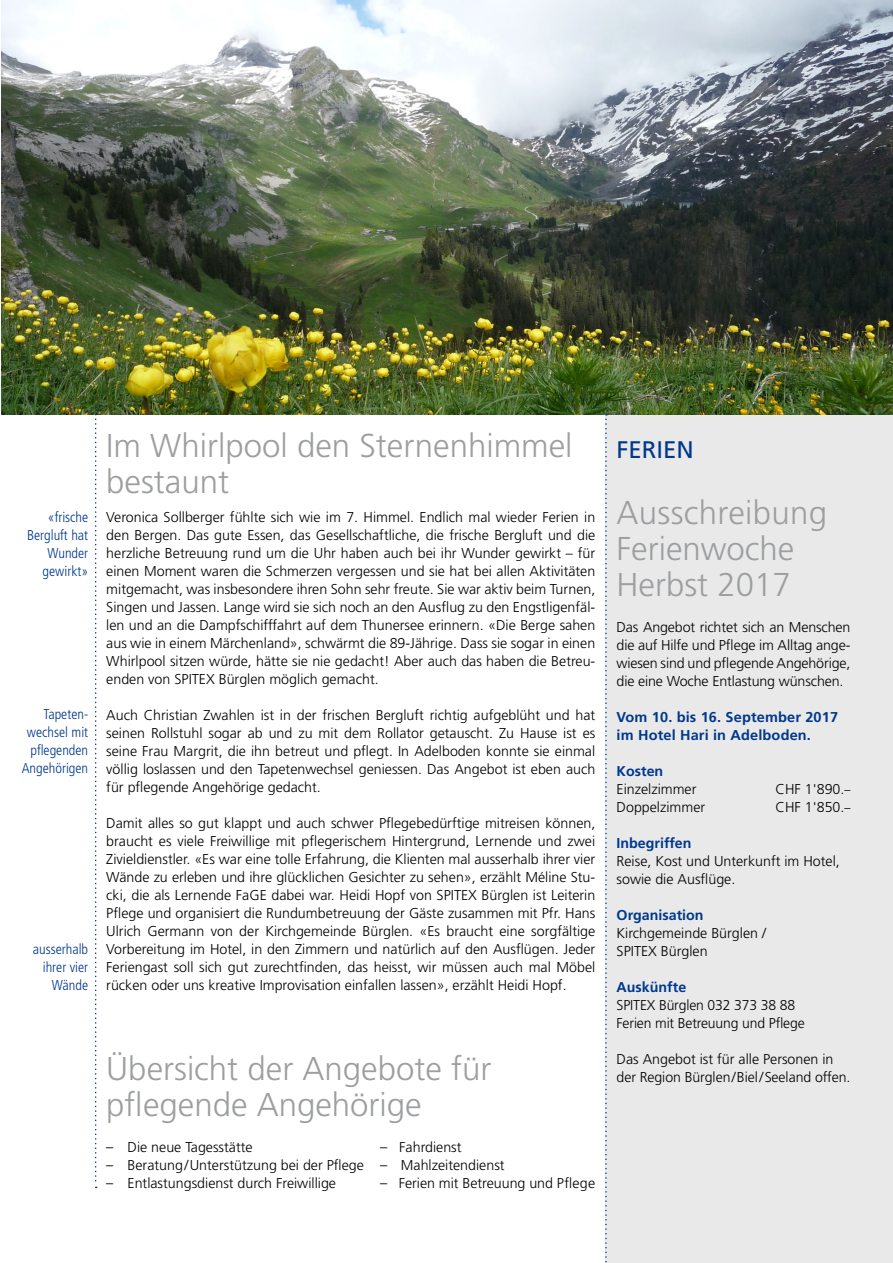
<style>
.page{position:relative;width:893px;height:1263px;background:#fff}
.page>*{position:absolute;margin:0;border:0;box-sizing:border-box;transform-origin:0 0}
.t1{font:300 33px/36px "Frutiger LT Std";color:#9c9e9f}
.t2{font:24px "Frutiger LT Std";color:#00388c}
.t3{font:300 14.25px/18px "Frutiger LT Std";color:#000;text-align:justify}
.t4{font:300 condensed 14.25px/18px "Frutiger LT Std";color:#00388c;text-align:right}
.t5{font:700 14.25px/18px "Frutiger LT Std";color:#00388c}
.s1{font-family:"Lucida Sans";font-weight:400}
.s2{font-family:"Lucida Sans";font-weight:400;font-size:12px}
</style>
<div class="page">
<div style="left:606px;top:0;width:287px;height:1263px;background:#e9e9ea"></div>
<img style="left:1px;top:0;width:892px;height:414px">
<svg style="left:605px;top:414px;width:2px;height:849px"></svg>
<svg style="left:95px;top:409px;width:2px;height:779px"></svg>
<p class="t4" style="left:27px;top:508px;width:63px">«frische<br>Bergluft hat<br>Wunder gewirkt»</p>
<p class="t4" style="left:22px;top:706px;width:68px">Tapeten&shy;wechsel mit pflegenden<br>Angehörigen</p>
<p class="t4" style="left:33px;top:940px;width:57px">ausserhalb ihrer vier<br>Wände</p>
<h1 class="t1" style="left:106px;top:428px;width:468px">Im Whirlpool den Sternenhimmel bestaunt</h1>
<p class="t3" style="left:106px;top:508px;width:491px">Veronica Sollberger fühlte sich wie im 7. Himmel. Endlich mal wieder Ferien in den Bergen. Das gute Essen, das Gesellschaftliche, die frische Bergluft und die herzliche Betreuung rund um die Uhr haben auch bei ihr Wunder gewirkt – für einen Moment waren die Schmerzen vergessen und sie hat bei allen Aktivitäten mitgemacht, was insbesondere ihren Sohn sehr freute. Sie war aktiv beim Turnen, Singen und Jassen. Lange wird sie sich noch an den Ausflug zu den Engstligenfäl&shy;len und an die Dampfschifffahrt auf dem Thunersee erinnern. «Die Berge sahen aus wie in einem Märchenland», schwärmt die 89-Jährige. Dass sie sogar in einen Whirlpool sitzen würde, hätte sie nie gedacht! Aber auch das haben die Betreu&shy;enden von SPITEX Bürglen möglich gemacht.</p>
<p class="t3" style="left:106px;top:706px;width:491px">Auch Christian Zwahlen ist in der frischen Bergluft richtig aufgeblüht und hat seinen Rollstuhl sogar ab und zu mit dem Rollator getauscht. Zu Hause ist es seine Frau Margrit, die ihn betreut und pflegt. In Adelboden konnte sie einmal völlig loslassen und den Tapetenwechsel geniessen. Das Angebot ist eben auch für pflegende Angehörige gedacht.</p>
<p class="t3" style="left:106px;top:814px;width:491px">Damit alles so gut klappt und auch schwer Pflegebedürftige mitreisen können, braucht es viele Freiwillige mit pflegerischem Hintergrund, Lernende und zwei Zivieldienstler. «Es war eine tolle Erfahrung, die Klienten mal ausserhalb ihrer vier Wände zu erleben und ihre glücklichen Gesichter zu sehen», erzählt Méline Stu&shy;cki, die als Lernende FaGE dabei war. Heidi Hopf von SPITEX Bürglen ist Leiterin Pflege und organisiert die Rundumbetreuung der Gäste zusammen mit Pfr. Hans Ulrich Germann von der Kirchgemeinde Bürglen. «Es braucht eine sorgfältige Vorbereitung im Hotel, in den Zimmern und natürlich auf den Ausflügen. Jeder Feriengast soll sich gut zurechtfinden, das heisst, wir müssen auch mal Möbel rücken oder uns kreative Improvisation einfallen lassen», erzählt Heidi Hopf.</p>
<h1 class="t1" style="left:106px;top:1051px;width:387px">Übersicht der Angebote für pflegende Angehörige</h1>
<p class="t3" style="left:106px;top:1138px;width:148px"><span class="s1">–</span> Die neue Tagesstätte</p>
<p class="t3" style="left:380px;top:1138px;width:83px"><span class="s1">–</span> Fahrdienst</p>
<p class="t3" style="left:106px;top:1156px;width:400px"><span class="s1">–</span> Beratung/Unterstützung bei der Pflege <span class="s1">–</span> Mahlzeitendienst</p>
<p class="t3" style="left:106px;top:1174px;width:231px"><span class="s1">–</span> Entlastungsdienst durch Freiwillige</p>
<p class="t3" style="left:380px;top:1174px;width:217px"><span class="s1">–</span> Ferien mit Betreuung und Pflege</p>
<h2 class="t2" style="left:617px;top:436px;width:79px">FERIEN</h2>
<h1 class="t1" style="left:617px;top:495px;width:212px">Ausschreibung<br>Ferienwoche<br>Herbst 2017</h1>
<p class="t3" style="left:617px;top:618px;width:235px">Das Angebot richtet sich an Menschen die auf Hilfe und Pflege im Alltag ange&shy;wiesen sind und pflegende Angehörige, die eine Woche Entlastung wünschen.</p>
<p class="t5" style="left:617px;top:708px;width:223px">Vom 10. bis 16. September 2017 im Hotel Hari in Adelboden.</p>
<p class="t5" style="left:617px;top:762px;width:48px">Kosten</p>
<p class="t3" style="left:617px;top:780px;width:81px">Einzelzimmer</p>
<p class="t3" style="left:775px;top:780px;width:76px">CHF 1'890.<span class="s2">–</span></p>
<p class="t3" style="left:617px;top:798px;width:90px">Doppelzimmer</p>
<p class="t3" style="left:775px;top:798px;width:76px">CHF 1'850.<span class="s2">–</span></p>
<p class="t5" style="left:617px;top:834px;width:76px">Inbegriffen</p>
<p class="t3" style="left:617px;top:852px;width:225px">Reise, Kost und Unterkunft im Hotel, sowie die Ausflüge.</p>
<p class="t5" style="left:617px;top:906px;width:89px">Organisation</p>
<p class="t3" style="left:617px;top:924px;width:151px">Kirchgemeinde Bürglen /<br>SPITEX Bürglen</p>
<p class="t5" style="left:617px;top:978px;width:71px">Auskünfte</p>
<p class="t3" style="left:617px;top:996px;width:190px">SPITEX Bürglen 032 373 38 88<br>Ferien mit Betreuung und Pflege</p>
<p class="t3" style="left:617px;top:1050px;width:235px">Das Angebot ist für alle Personen in der Region Bürglen/Biel/Seeland offen.</p>
</div>
